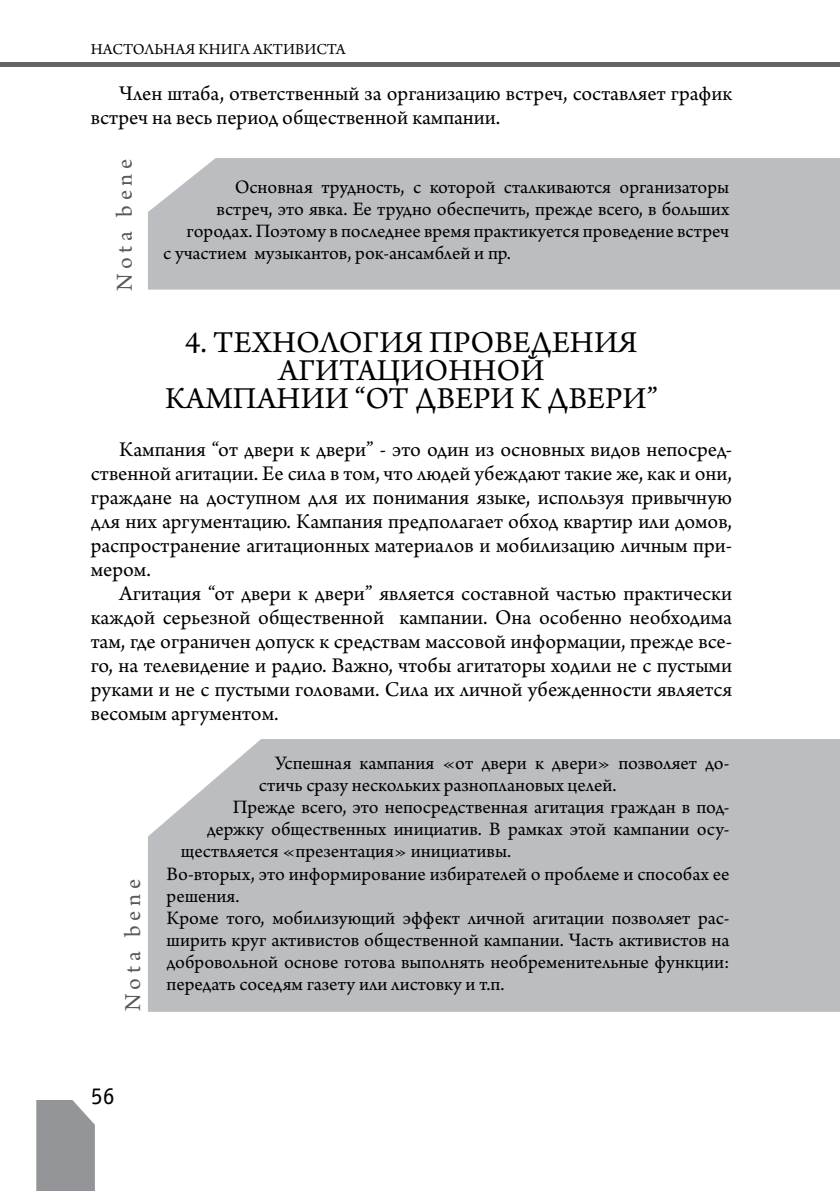
<style>
.page{position:relative;width:840px;height:1191px;background:#fff}
.page>*{position:absolute;margin:0;border:0;box-sizing:border-box;transform-origin:0 0}
.t1{font:32px/28px "Arno Pro";color:#000;text-align:center}
.t2{font:24px "Arno Pro";letter-spacing:.195em;color:#58595b}
.t3{font:24px "Officina Serif C";color:#000}
.t4{font:22px/24px "Arno Pro";color:#000;text-align:justify}
.t5{font:20px "Arno Pro";color:#000}
.t6{font:16px "Arno Pro";color:#000}
</style>
<div class="page">
<svg style="left:36px;top:1100px;width:59px;height:91px;background:#999b9d"></svg>
<div style="left:0;top:62px;width:839px;height:5px;background:#636467"></div>
<div style="left:148px;top:158px;width:691px;height:131px;background:#bcbdc0"></div>
<div style="left:148px;top:739px;width:691px;height:272px;background:#bcbdc0"></div>
<p class="t6" style="left:91px;top:40px;width:256px">НАСТОЛЬНАЯ КНИГА АКТИВИСТА</p>
<p class="t4" style="left:91px;top:83px;width:642px;text-indent:28px">Член штаба, ответственный за организацию встреч, составляет график встреч на весь период общественной кампании.</p>
<p class="t2" style="left:111px;top:291px;width:134px;rotate:-90deg">Nota bene</p>
<p class="t5" style="left:234px;top:175px;width:495px">Основная трудность, с которой сталкиваются организаторы</p>
<p class="t5" style="left:216px;top:197px;width:513px">встреч, это явка. Ее трудно обеспечить, прежде всего, в больших</p>
<p class="t5" style="left:186px;top:219px;width:543px">городах. Поэтому в последнее время практикуется проведение встреч</p>
<p class="t5" style="left:163px;top:241px;width:349px">с участием музыкантов, рок-ансамблей и пр.</p>
<h1 class="t1" style="left:165px;top:330px;width:494px">4. ТЕХНОЛОГИЯ ПРОВЕДЕНИЯ<br>АГИТАЦИОННОЙ<br>КАМПАНИИ “ОТ ДВЕРИ К ДВЕРИ”</h1>
<p class="t4" style="left:91px;top:438px;width:642px;text-indent:28px">Кампания “от двери к двери” - это один из основных видов непосред&shy;ственной агитации. Ее сила в том, что людей убеждают такие же, как и они, граждане на доступном для их понимания языке, используя привычную для них аргументацию. Кампания предполагает обход квартир или домов, распространение агитационных материалов и мобилизацию личным при&shy;мером.</p>
<p class="t4" style="left:91px;top:582px;width:642px;text-indent:28px">Агитация “от двери к двери” является составной частью практически каждой серьезной общественной кампании. Она особенно необходима там, где ограничен допуск к средствам массовой информации, прежде все&shy;го, на телевидение и радио. Важно, чтобы агитаторы ходили не с пустыми руками и не с пустыми головами. Сила их личной убежденности является весомым аргументом.</p>
<p class="t2" style="left:119px;top:1011px;width:134px;rotate:-90deg">Nota bene</p>
<p class="t5" style="left:275px;top:752px;width:455px">Успешная кампания «от двери к двери» позволяет до-</p>
<p class="t5" style="left:259px;top:774px;width:359px">стичь сразу нескольких разноплановых целей.</p>
<p class="t5" style="left:233px;top:796px;width:497px">Прежде всего, это непосредственная агитация граждан в под-</p>
<p class="t5" style="left:207px;top:818px;width:523px">держку общественных инициатив. В рамках этой кампании осу-</p>
<p class="t5" style="left:181px;top:840px;width:331px">ществляется «презентация» инициативы.</p>
<p class="t5" style="left:166px;top:862px;width:564px">Во-вторых, это информирование избирателей о проблеме и способах ее</p>
<p class="t5" style="left:166px;top:884px;width:74px">решения.</p>
<p class="t5" style="left:166px;top:906px;width:564px">Кроме того, мобилизующий эффект личной агитации позволяет рас-</p>
<p class="t5" style="left:166px;top:928px;width:564px">ширить круг активистов общественной кампании. Часть активистов на</p>
<p class="t5" style="left:166px;top:950px;width:564px">добровольной основе готова выполнять необременительные функции:</p>
<p class="t5" style="left:166px;top:972px;width:339px">передать соседям газету или листовку и т.п.</p>
<p class="t3" style="left:91px;top:1083px;width:25px">56</p>
</div>
